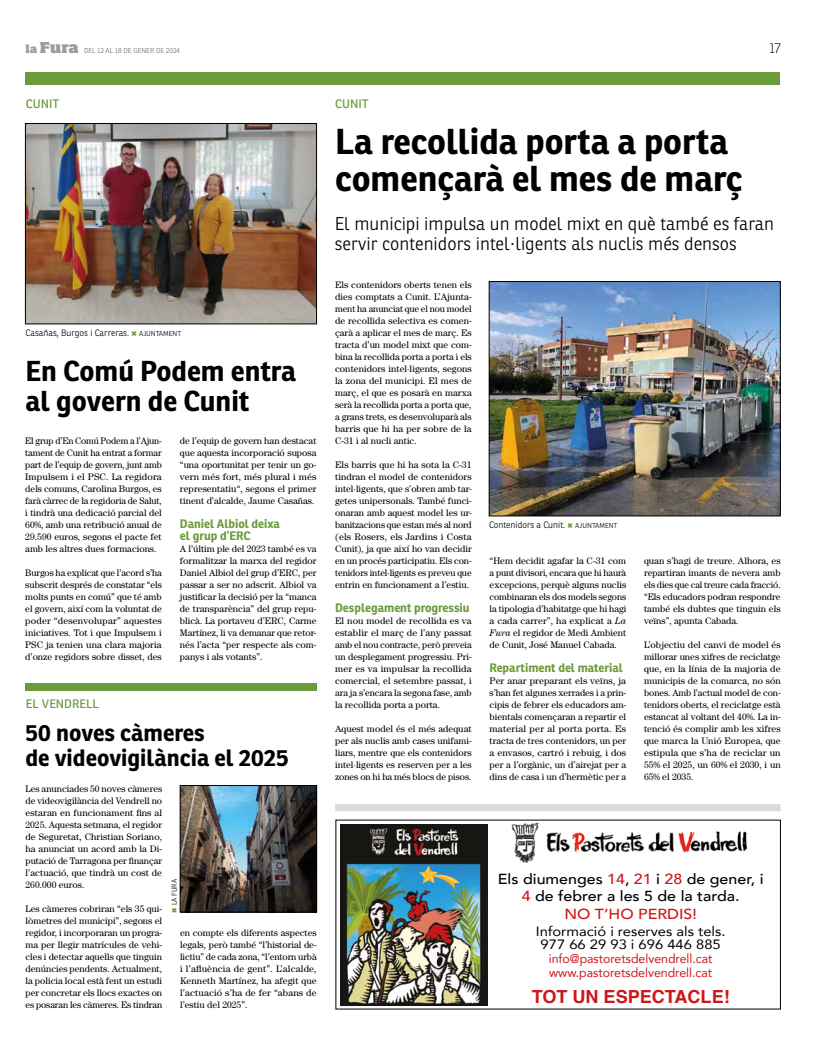
<style>
.page{position:relative;width:823px;height:1049px;background:#fff}
.page>*{position:absolute;margin:0;border:0;box-sizing:border-box;transform-origin:0 0}
.t1{font:700 35px/37px "Ronnia";color:#000}
.t2{font:700 28px/30px "Ronnia";color:#000}
.t3{font:700 23px/25px "Ronnia";color:#000}
.t4{font:300 18px/20px "Ronnia";color:#000}
.t5{font:700 18px "Helvetica";color:#cd1719}
.t6{font:500 14.6px/17.5px "Avenir";color:#000;text-align:center;scale:1.1 1}
.t7{font:100 14px "Ronnia";color:#000}
.t8{font:13.4px/13.8px "Avenir";color:#000;text-align:center;scale:1.1 1}
.t9{font:12.6px/13.8px "Avenir";color:#cd1719}
.t10{font:700 12px/12px "Ronnia";color:#6c9b3b}
.t11{font:12px "Ronnia";color:#6c9b3b}
.t12{font:9.5px/12px "Century Std";color:#000;text-align:justify}
.t13{font:300 9px "Ronnia";color:#000}
.t14{font:300 7px "Ronnia";color:#706f6f}
.t15{font:300 7px "Ronnia";color:#000}
.s1{font-family:"Soho Std";font-weight:800;font-size:10.9px;color:#9d9d9c}
.s2{font-family:"Soho Std";font-weight:800;font-size:14.8px;color:#9d9d9c}
.s3{font-size:7px}
.s4{font-style:italic}
.s5{color:#cd1719}
</style>
<div class="page">
<div style="left:335px;top:804px;width:445px;height:7px;background:#dadada"></div>
<img style="left:27px;top:125px;width:287px;height:197px">
<div style="left:25px;top:123px;width:291px;height:201px;border:1px solid #000"></div>
<div style="left:26px;top:72px;width:754px;height:12px;background:#6c9b3b"></div>
<div style="left:25px;top:684px;width:292px;height:7px;background:#6c9b3b"></div>
<img style="left:490px;top:283px;width:288px;height:231px">
<div style="left:488px;top:281px;width:292px;height:235px;border:1px solid #000"></div>
<img style="left:182px;top:787px;width:132px;height:123px">
<div style="left:180px;top:785px;width:136px;height:127px;border:1px solid #000"></div>
<img style="left:340px;top:824px;width:147px;height:182px">
<img style="left:546px;top:831px;width:202px;height:22px">
<img style="left:511px;top:823px;width:28px;height:40px">
<p class="t14" style="left:26px;top:46px;width:156px"><span class="s1">la</span> <span class="s2">Fura</span> DEL 12 AL 18 DE GENER DE 2024</p>
<h3 class="t7" style="left:769px;top:40px;width:13px">17</h3>
<p class="t11" style="left:26px;top:96px;width:35px">CUNIT</p>
<p class="t11" style="left:335px;top:96px;width:35px">CUNIT</p>
<h1 class="t1" style="left:335px;top:123px;width:408px">La recollida porta a porta començarà el mes de març</h1>
<h3 class="t4" style="left:334px;top:213px;width:440px">El municipi impulsa un model mixt en què també es faran servir contenidors intel·ligents als nuclis més densos</h3>
<p class="t13" style="left:26px;top:327px;width:157px">Casañas, Burgos i Carreras. <span class="s3">AJUNTAMENT</span></p>
<h2 class="t2" style="left:25px;top:356px;width:272px">En Comú Podem entra al govern de Cunit</h2>
<p class="t12" style="left:25px;top:435px;width:138px">El grup d’En Comú Podem a l’Ajun&shy;tament de Cunit ha entrat a formar part de l’equip de govern, junt amb Impulsem i el PSC. La regidora dels comuns, Carolina Burgos, es farà càrrec de la regidoria de Salut, i tindrà una dedicació parcial del 60%, amb una retribució anual de 29.590 euros, segons el pacte fet amb les altres dues formacions.</p>
<p class="t12" style="left:25px;top:567px;width:138px">Burgos ha explicat que l’acord s’ha subscrit després de constatar “els molts punts en comú” que té amb el govern, així com la voluntat de poder “desenvolupar” aquestes iniciatives. Tot i que Impulsem i PSC ja tenien una clara majoria d’onze regidors sobre disset, des</p>
<p class="t11" style="left:26px;top:696px;width:74px">EL VENDRELL</p>
<p class="t12" style="left:180px;top:435px;width:138px">de l’equip de govern han destacat que aquesta incorporació suposa “una oportunitat per tenir un go&shy;vern més fort, més plural i més representatiu“, segons el primer tinent d’alcalde, Jaume Casañas.</p>
<p class="t10" style="left:180px;top:518px;width:101px">Daniel Albiol deixa el grup d’ERC</p>
<p class="t12" style="left:180px;top:543px;width:138px">A l’últim ple del 2023 també es va formalitzar la marxa del regidor Daniel Albiol del grup d’ERC, per passar a ser no adscrit. Albiol va justificar la decisió per la “manca de transparència” del grup repu&shy;blicà. La portaveu d’ERC, Carme Martínez, li va demanar que retor&shy;nés l’acta “per respecte als com&shy;panys i als votants”.</p>
<h3 class="t3" style="left:26px;top:720px;width:265px">50 noves càmeres<br>de videovigilància el 2025</h3>
<p class="t12" style="left:335px;top:279px;width:138px">Els contenidors oberts tenen els dies comptats a Cunit. L’Ajunta&shy;ment ha anunciat que el nou model de recollida selectiva es comen&shy;çarà a aplicar el mes de març. Es tracta d’un model mixt que com&shy;bina la recollida porta a porta i els contenidors intel·ligents, segons la zona del municipi. El mes de març, el que es posarà en marxa serà la recollida porta a porta que, a grans trets, es desenvoluparà als barris que hi ha per sobre de la C-31 i al nucli antic.</p>
<p class="t12" style="left:335px;top:459px;width:138px">Els barris que hi ha sota la C-31 tindran el model de contenidors intel·ligents, que s’obren amb tar&shy;getes unipersonals. També funci&shy;onaran amb aquest model les ur&shy;banitzacions que estan més al nord (els Rosers, els Jardins i Costa Cunit), ja que així ho van decidir en un procés participatiu. Els con&shy;tenidors intel·ligents es preveu que entrin en funcionament a l’estiu.</p>
<p class="t10" style="left:335px;top:602px;width:136px">Desplegament progressiu</p>
<p class="t12" style="left:335px;top:615px;width:138px">El nou model de recollida es va establir el març de l’any passat amb el nou contracte, però preveia un desplegament progressiu. Pri&shy;mer es va impulsar la recollida comercial, el setembre passat, i ara ja s’encara la segona fase, amb la recollida porta a porta.</p>
<p class="t12" style="left:335px;top:723px;width:138px">Aquest model és el més adequat per als nuclis amb cases unifami&shy;liars, mentre que els contenidors intel·ligents es reserven per a les zones on hi ha més blocs de pisos.</p>
<p class="t13" style="left:488px;top:519px;width:130px">Contenidors a Cunit. <span class="s3">AJUNTAMENT</span></p>
<p class="t12" style="left:489px;top:555px;width:138px">“Hem decidit agafar la C-31 com a punt divisori, encara que hi haurà excepcions, perquè alguns nuclis combinaran els dos models segons la tipologia d’habitatge que hi hagi a cada carrer”, ha explicat a <span class="s4">La Fura</span> el regidor de Medi Ambient de Cunit, José Manuel Cabada.</p>
<p class="t10" style="left:489px;top:662px;width:135px">Repartiment del material</p>
<p class="t12" style="left:489px;top:675px;width:138px">Per anar preparant els veïns, ja s’han fet algunes xerrades i a prin&shy;cipis de febrer els educadors am&shy;bientals començaran a repartir el material per al porta porta. Es tracta de tres contenidors, un per a envasos, cartró i rebuig, i dos per a l’orgànic, un d’airejat per a dins de casa i un d’hermètic per a</p>
<p class="t12" style="left:643px;top:555px;width:138px">quan s’hagi de treure. Alhora, es repartiran imants de nevera amb els dies que cal treure cada fracció. “Els educadors podran respondre també els dubtes que tinguin els veïns”, apunta Cabada.</p>
<p class="t12" style="left:643px;top:639px;width:138px">L’objectiu del canvi de model és millorar unes xifres de reciclatge que, en la línia de la majoria de municipis de la comarca, no són bones. Amb l’actual model de con&shy;tenidors oberts, el reciclatge està estancat al voltant del 40%. La in&shy;tenció és complir amb les xifres que marca la Unió Europea, que estipula que s’ha de reciclar un 55% el 2025, un 60% el 2030, i un 65% el 2035.</p>
<p class="t12" style="left:26px;top:783px;width:138px">Les anunciades 50 noves càmeres de videovigilància del Vendrell no estaran en funcionament fins al 2025. Aquesta setmana, el regidor de Seguretat, Christian Soriano, ha anunciat un acord amb la Di&shy;putació de Tarragona per finançar l’actuació, que tindrà un cost de 260.000 euros.</p>
<p class="t12" style="left:26px;top:903px;width:138px">Les càmeres cobriran “els 35 qui&shy;lòmetres del municipi”, segons el regidor, i incorporaran un progra&shy;ma per llegir matrícules de vehi&shy;cles i detectar aquells que tinguin denúncies pendents. Actualment, la policia local està fent un estudi per concretar els llocs exactes on es posaran les càmeres. Es tindran</p>
<p class="t15" style="left:170px;top:905px;width:28px;rotate:-90deg">LA FURA</p>
<h3 class="t6" style="left:497px;top:869px;width:243px">Els diumenges <span class="s5">14</span>, <span class="s5">21</span> i <span class="s5">28</span> de gener, i<br><span class="s5">4</span> de febrer a les 5 de la tarda.<br><span class="s5">NO T’HO PERDIS!</span></h3>
<h3 class="t8" style="left:535px;top:924px;width:174px">Informació i reserves als tels.<br>977 66 29 93 i 696 446 885</h3>
<h3 class="t9" style="left:548px;top:951px;width:165px">info@pastoretsdelvendrell.cat www.pastoretsdelvendrell.cat</h3>
<h3 class="t5" style="left:531px;top:986px;width:199px">TOT UN ESPECTACLE!</h3>
<p class="t12" style="left:180px;top:927px;width:138px">en compte els diferents aspectes legals, però també “l’historial de&shy;lictiu” de cada zona, “l’entorn urbà i l’afluència de gent”. L’alcalde, Kenneth Martínez, ha afegit que l’actuació s’ha de fer “abans de l’estiu del 2025”.</p>
</div>
